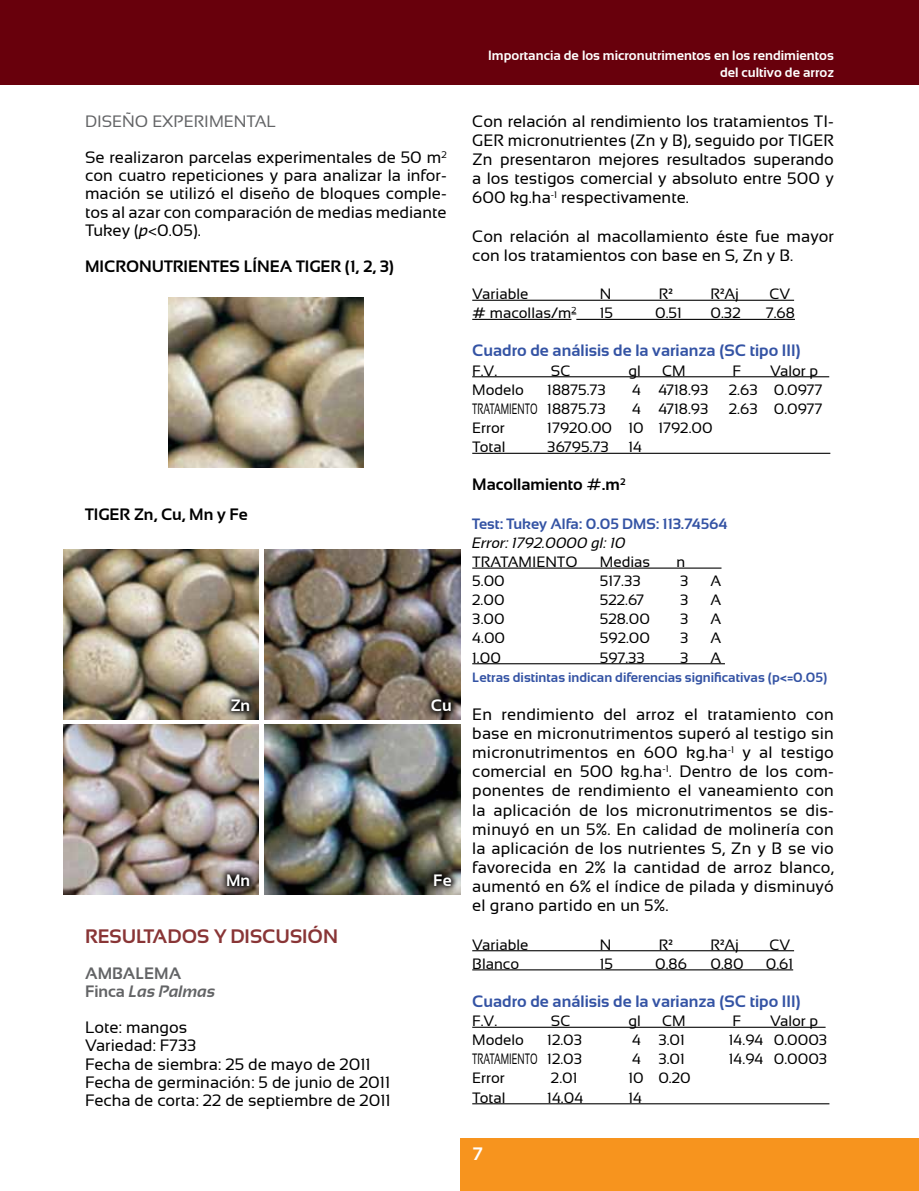
<style>
.page{position:relative;width:919px;height:1191px;background:#fff}
.page>*{position:absolute;margin:0;border:0;box-sizing:border-box;transform-origin:0 0}
.t1{font:700 19.5px "Sansation";color:#893536}
.t2{font:700 18px "Sansation";color:#fff}
.t3{font:16.5px/19px "Sansation";color:#000;text-align:justify}
.t4{font:700 16.5px "Sansation";color:#3453a4}
.t5{font:700 16.5px "Sansation";color:#000}
.t6{font:700 16.5px/18.1px "Sansation";color:#636466}
.t7{font:16.5px "Sansation";color:#636466}
.t8{font:700 16.5px "Sansation";color:#fff}
.t9{font:15px "Sansation";color:#000}
.t10{font:15px "Sansation";color:#000;scale:.62 1}
.t11{font:700 15px "Sansation";color:#3453a4}
.t12{font:italic 15px "Sansation";color:#000}
.t13{font:700 13.5px/16.2px "Sansation";color:#fff;text-align:right}
.t14{font:700 13.5px "Sansation";color:#3453a4}
.s1{font-style:italic}
</style>
<div class="page">
<div style="left:460px;top:1138px;width:458px;height:53px;background:#f7941e"></div>
<div style="left:0;top:0;width:918px;height:85px;background:#68000c"></div>
<img style="left:168px;top:298px;width:196px;height:170px">
<hr style="left:472px;top:300px;width:322px;height:1px;background:#000">
<hr style="left:472px;top:319px;width:99px;height:1px;background:#000">
<hr style="left:576px;top:319px;width:218px;height:1px;background:#000">
<hr style="left:472px;top:376px;width:357px;height:1px;background:#000">
<hr style="left:472px;top:453px;width:358px;height:1px;background:#000">
<hr style="left:472px;top:567px;width:249px;height:1px;background:#000">
<hr style="left:472px;top:663px;width:253px;height:1px;background:#000">
<hr style="left:472px;top:950px;width:322px;height:1px;background:#000">
<hr style="left:472px;top:969px;width:321px;height:1px;background:#000">
<hr style="left:472px;top:1026px;width:353px;height:1px;background:#000">
<hr style="left:472px;top:1103px;width:357px;height:1px;background:#000">
<img style="left:63px;top:549px;width:196px;height:170px">
<img style="left:264px;top:549px;width:196px;height:170px">
<img style="left:63px;top:724px;width:196px;height:170px">
<img style="left:264px;top:724px;width:196px;height:170px">
<svg style="left:224px;top:691px;width:33px;height:27px"></svg>
<svg style="left:424px;top:691px;width:34px;height:27px"></svg>
<svg style="left:219px;top:866px;width:38px;height:27px"></svg>
<svg style="left:426px;top:866px;width:32px;height:27px"></svg>
<p class="t7" style="left:85px;top:112px;width:192px">DISEÑO EXPERIMENTAL</p>
<p class="t3" style="left:85px;top:148px;width:363px;line-height:18.1px">Se realizaron parcelas experimentales de 50 m<sup>2 </sup>con cuatro repeticiones y para analizar la infor&shy;mación se utilizó el diseño de bloques comple&shy;tos al azar con comparación de medias mediante Tukey (<span class="s1">p</span>&lt;0.05).</p>
<p class="t5" style="left:85px;top:257px;width:310px">MICRONUTRIENTES LÍNEA TIGER (1, 2, 3)</p>
<p class="t5" style="left:85px;top:505px;width:164px">TIGER Zn, Cu, Mn y Fe</p>
<p class="t8" style="left:230px;top:696px;width:21px">Zn</p>
<p class="t8" style="left:431px;top:696px;width:22px">Cu</p>
<p class="t8" style="left:226px;top:871px;width:26px">Mn</p>
<p class="t8" style="left:433px;top:871px;width:20px">Fe</p>
<p class="t1" style="left:85px;top:925px;width:254px">RESULTADOS Y DISCUSIÓN</p>
<p class="t6" style="left:85px;top:964px;width:132px">AMBALEMA<br>Finca <span class="s1">Las Palmas</span></p>
<p class="t3" style="left:85px;top:1018px;width:307px;line-height:18.1px;text-align:left">Lote: mangos<br>Variedad: F733<br>Fecha de siembra: 25 de mayo de 2011<br>Fecha de germinación: 5 de junio de 2011<br>Fecha de corta: 22 de septiembre de 2011</p>
<p class="t13" style="left:488px;top:48px;width:347px">Importancia de los micronutrimentos en los rendimientos del cultivo de arroz</p>
<p class="t3" style="left:472px;top:111px;width:363px">Con relación al rendimiento los tratamientos TI-GER micronutrientes (Zn y B), seguido por TIGER Zn presentaron mejores resultados superando a los testigos comercial y absoluto entre 500 y 600 kg.ha<sup>-1</sup> respectivamente.</p>
<p class="t3" style="left:472px;top:226px;width:363px">Con relación al macollamiento éste fue mayor con los tratamientos con base en S, Zn y B.</p>
<p class="t9" style="left:472px;top:285px;width:58px">Variable</p>
<p class="t9" style="left:600px;top:285px;width:13px">N</p>
<p class="t9" style="left:658px;top:285px;width:15px">R²</p>
<p class="t9" style="left:710px;top:285px;width:30px">R²Aj</p>
<p class="t9" style="left:769px;top:285px;width:22px">CV</p>
<p class="t9" style="left:472px;top:304px;width:106px"># macollas/m<sup>2</sup></p>
<p class="t9" style="left:600px;top:304px;width:15px">15</p>
<p class="t9" style="left:655px;top:304px;width:28px">0.51</p>
<p class="t9" style="left:710px;top:304px;width:32px">0.32</p>
<p class="t9" style="left:765px;top:304px;width:31px">7.68</p>
<p class="t4" style="left:472px;top:341px;width:330px">Cuadro de análisis de la varianza (SC tipo III)</p>
<p class="t9" style="left:472px;top:362px;width:26px">F.V.</p>
<p class="t9" style="left:551px;top:362px;width:21px">SC</p>
<p class="t9" style="left:628px;top:362px;width:14px">gl</p>
<p class="t9" style="left:662px;top:362px;width:25px">CM</p>
<p class="t9" style="left:732px;top:362px;width:10px">F</p>
<p class="t9" style="left:770px;top:362px;width:50px">Valor p</p>
<p class="t9" style="left:472px;top:381px;width:53px">Modelo</p>
<p class="t9" style="left:547px;top:381px;width:60px">18875.73</p>
<p class="t9" style="left:632px;top:381px;width:78px">4 4718.93</p>
<p class="t9" style="left:728px;top:381px;width:95px">2.63 0.0977</p>
<p class="t10" style="left:472px;top:400px;width:217px">TRATAMIENTO 18875.73</p>
<p class="t9" style="left:632px;top:400px;width:78px">4 4718.93</p>
<p class="t9" style="left:728px;top:400px;width:95px">2.63 0.0977</p>
<p class="t9" style="left:472px;top:419px;width:34px">Error</p>
<p class="t9" style="left:547px;top:419px;width:167px">17920.00 10 1792.00</p>
<p class="t9" style="left:472px;top:438px;width:35px">Total</p>
<p class="t9" style="left:547px;top:438px;width:63px">36795.73</p>
<p class="t9" style="left:628px;top:438px;width:15px">14</p>
<p class="t5" style="left:472px;top:475px;width:155px">Macollamiento #.m<sup>2</sup></p>
<p class="t11" style="left:472px;top:515px;width:256px">Test: Tukey Alfa: 0.05 DMS: 113.74564</p>
<p class="t12" style="left:472px;top:534px;width:155px">Error: 1792.0000 gl: 10</p>
<p class="t9" style="left:472px;top:553px;width:107px">TRATAMIENTO</p>
<p class="t9" style="left:600px;top:553px;width:52px">Medias</p>
<p class="t9" style="left:676px;top:553px;width:10px">n</p>
<p class="t9" style="left:472px;top:572px;width:34px">5.00</p>
<p class="t9" style="left:600px;top:572px;width:42px">517.33</p>
<p class="t9" style="left:680px;top:572px;width:10px">3</p>
<p class="t9" style="left:710px;top:572px;width:12px">A</p>
<p class="t9" style="left:472px;top:591px;width:34px">2.00</p>
<p class="t9" style="left:600px;top:591px;width:46px">522.67</p>
<p class="t9" style="left:680px;top:591px;width:10px">3</p>
<p class="t9" style="left:710px;top:591px;width:12px">A</p>
<p class="t9" style="left:472px;top:610px;width:34px">3.00</p>
<p class="t9" style="left:600px;top:610px;width:52px">528.00</p>
<p class="t9" style="left:680px;top:610px;width:10px">3</p>
<p class="t9" style="left:710px;top:610px;width:12px">A</p>
<p class="t9" style="left:472px;top:630px;width:34px">4.00</p>
<p class="t9" style="left:600px;top:630px;width:52px">592.00</p>
<p class="t9" style="left:680px;top:630px;width:10px">3</p>
<p class="t9" style="left:710px;top:630px;width:12px">A</p>
<p class="t9" style="left:472px;top:649px;width:30px">1.00</p>
<p class="t9" style="left:600px;top:649px;width:47px">597.33</p>
<p class="t9" style="left:680px;top:649px;width:10px">3</p>
<p class="t9" style="left:710px;top:649px;width:12px">A</p>
<p class="t14" style="left:472px;top:669px;width:356px">Letras distintas indican diferencias significativas (p&lt;=0.05)</p>
<p class="t3" style="left:472px;top:704px;width:363px">En rendimiento del arroz el tratamiento con base en micronutrimentos superó al testigo sin micronutrimentos en 600 kg.ha<sup>-1</sup> y al testigo comercial en 500 kg.ha<sup>-1</sup>. Dentro de los com&shy;ponentes de rendimiento el vaneamiento con la aplicación de los micronutrimentos se dis&shy;minuyó en un 5%. En calidad de molinería con la aplicación de los nutrientes S, Zn y B se vio favorecida en 2% la cantidad de arroz blanco, aumentó en 6% el índice de pilada y disminuyó el grano partido en un 5%.</p>
<p class="t9" style="left:472px;top:936px;width:58px">Variable</p>
<p class="t9" style="left:600px;top:936px;width:13px">N</p>
<p class="t9" style="left:658px;top:936px;width:15px">R²</p>
<p class="t9" style="left:710px;top:936px;width:30px">R²Aj</p>
<p class="t9" style="left:769px;top:936px;width:22px">CV</p>
<p class="t9" style="left:472px;top:955px;width:48px">Blanco</p>
<p class="t9" style="left:600px;top:955px;width:15px">15</p>
<p class="t9" style="left:655px;top:955px;width:33px">0.86</p>
<p class="t9" style="left:710px;top:955px;width:35px">0.80</p>
<p class="t9" style="left:765px;top:955px;width:29px">0.61</p>
<p class="t4" style="left:472px;top:992px;width:330px">Cuadro de análisis de la varianza (SC tipo III)</p>
<p class="t9" style="left:472px;top:1012px;width:26px">F.V.</p>
<p class="t9" style="left:551px;top:1012px;width:21px">SC</p>
<p class="t9" style="left:628px;top:1012px;width:14px">gl</p>
<p class="t9" style="left:662px;top:1012px;width:25px">CM</p>
<p class="t9" style="left:732px;top:1012px;width:10px">F</p>
<p class="t9" style="left:770px;top:1012px;width:50px">Valor p</p>
<p class="t9" style="left:472px;top:1031px;width:53px">Modelo</p>
<p class="t9" style="left:547px;top:1031px;width:36px">12.03</p>
<p class="t9" style="left:632px;top:1031px;width:54px">4 3.01</p>
<p class="t9" style="left:728px;top:1031px;width:100px">14.94 0.0003</p>
<p class="t10" style="left:472px;top:1050px;width:179px">TRATAMIENTO 12.03</p>
<p class="t9" style="left:632px;top:1050px;width:54px">4 3.01</p>
<p class="t9" style="left:728px;top:1050px;width:100px">14.94 0.0003</p>
<p class="t9" style="left:472px;top:1069px;width:34px">Error</p>
<p class="t9" style="left:551px;top:1069px;width:28px">2.01</p>
<p class="t9" style="left:628px;top:1069px;width:64px">10 0.20</p>
<p class="t9" style="left:472px;top:1089px;width:35px">Total</p>
<p class="t9" style="left:547px;top:1089px;width:38px">14.04</p>
<p class="t9" style="left:628px;top:1089px;width:15px">14</p>
<p class="t2" style="left:472px;top:1143px;width:12px">7</p>
</div>
